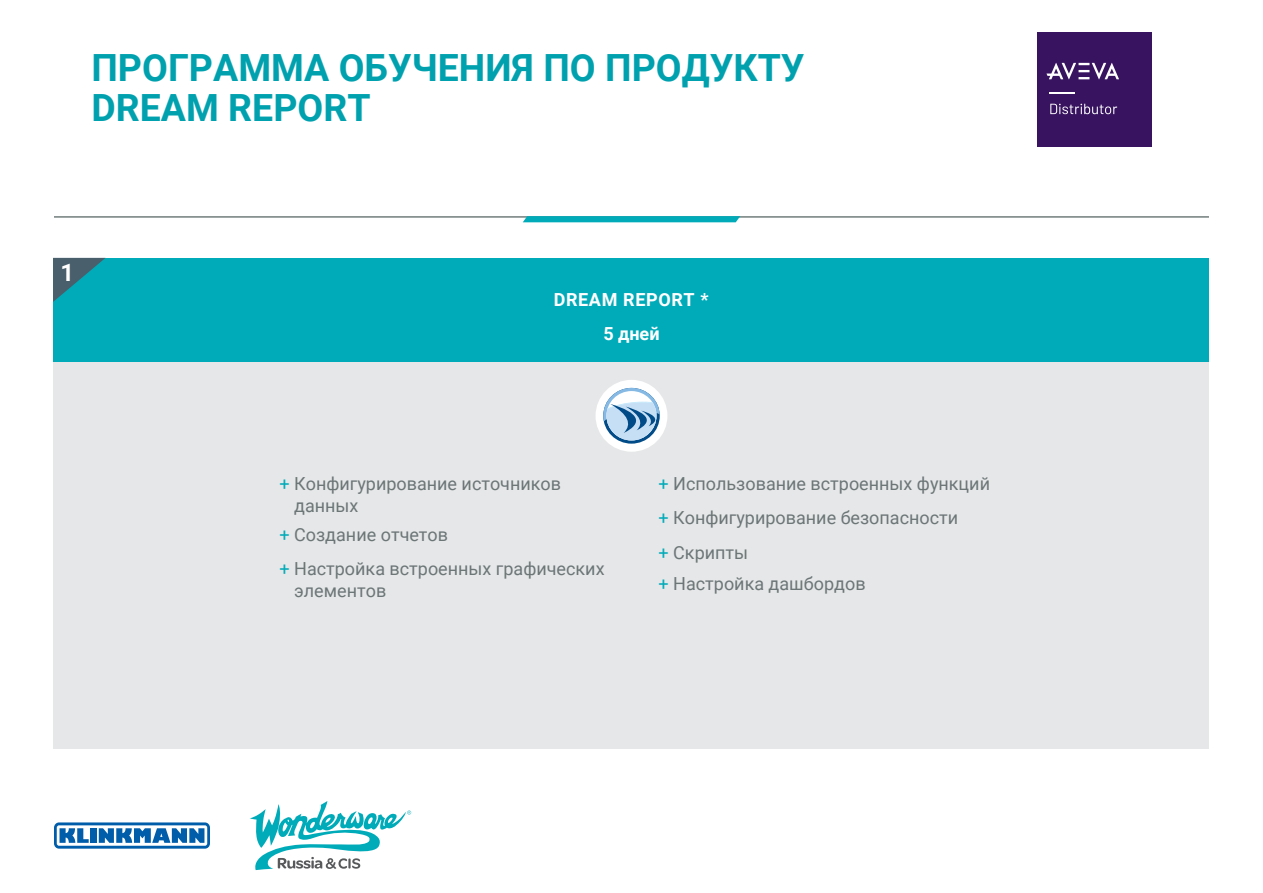
<style>
.page{position:relative;width:1263px;height:893px;background:#fff}
.page>*{position:absolute;margin:0;border:0;box-sizing:border-box;transform-origin:0 0}
.t1{font:700 37.5px/40.5px "Roboto";color:#00a1af}
.t2{font:700 24px "Roboto";color:#fff}
.t3{font:18px/34.3px "Roboto";color:#6c7677}
.t4{font:700 18px/33.6px "Roboto";letter-spacing:.035em;color:#fff;text-align:center}
.s1{color:#00abb9}
</style>
<div class="page">
<div style="left:53px;top:258px;width:1156px;height:490px;background:#e6e7e8"></div>
<hr style="left:54px;top:216px;width:1155px;height:2px;background:#717d7c">
<svg style="left:523px;top:216px;width:217px;height:6px"></svg>
<svg style="left:250px;top:801px;width:161px;height:69px"></svg>
<svg style="left:54px;top:822px;width:156px;height:27px"></svg>
<div style="left:1037px;top:33px;width:114px;height:114px;background:#381460"></div>
<svg style="left:1046px;top:63px;width:73px;height:16px"></svg>
<svg style="left:1050px;top:104px;width:67px;height:10px"></svg>
<svg style="left:1049px;top:92px;width:25px;height:1px"></svg>
<div style="left:53px;top:258px;width:1156px;height:103px;background:#00abb9"></div>
<svg style="left:53px;top:258px;width:52px;height:44px"></svg>
<div style="left:595px;top:380px;width:72px;height:72px;background:#fff;border-radius:50%"></div>
<svg style="left:603px;top:388px;width:57px;height:56px"></svg>
<svg style="left:603px;top:388px;width:57px;height:52px"></svg>
<h1 class="t1" style="left:91px;top:46px;width:715px">ПРОГРАММА ОБУЧЕНИЯ ПО ПРОДУКТУ<br>DREAM REPORT</h1>
<h2 class="t2" style="left:61px;top:255px;width:15px">1</h2>
<p class="t4" style="left:554px;top:282px;width:156px">DREAM REPORT *<br>5 дней</p>
<p class="t3" style="left:294px;top:472px;width:268px;line-height:21.6px;text-indent:-15px"><span class="s1">+</span> Конфигурирование источников данных</p>
<p class="t3" style="left:279px;top:517px;width:327px"><span class="s1">+</span> Создание отчетов<br><span class="s1">+</span> Настройка встроенных графических</p>
<p class="t3" style="left:294px;top:573px;width:94px">элементов</p>
<p class="t3" style="left:658px;top:466px;width:333px"><span class="s1">+</span> Использование встроенных функций <span class="s1">+</span> Конфигурирование безопасности<br><span class="s1">+</span> Скрипты</p>
<p class="t3" style="left:658px;top:566px;width:209px"><span class="s1">+</span> Настройка дашбордов</p>
</div>
